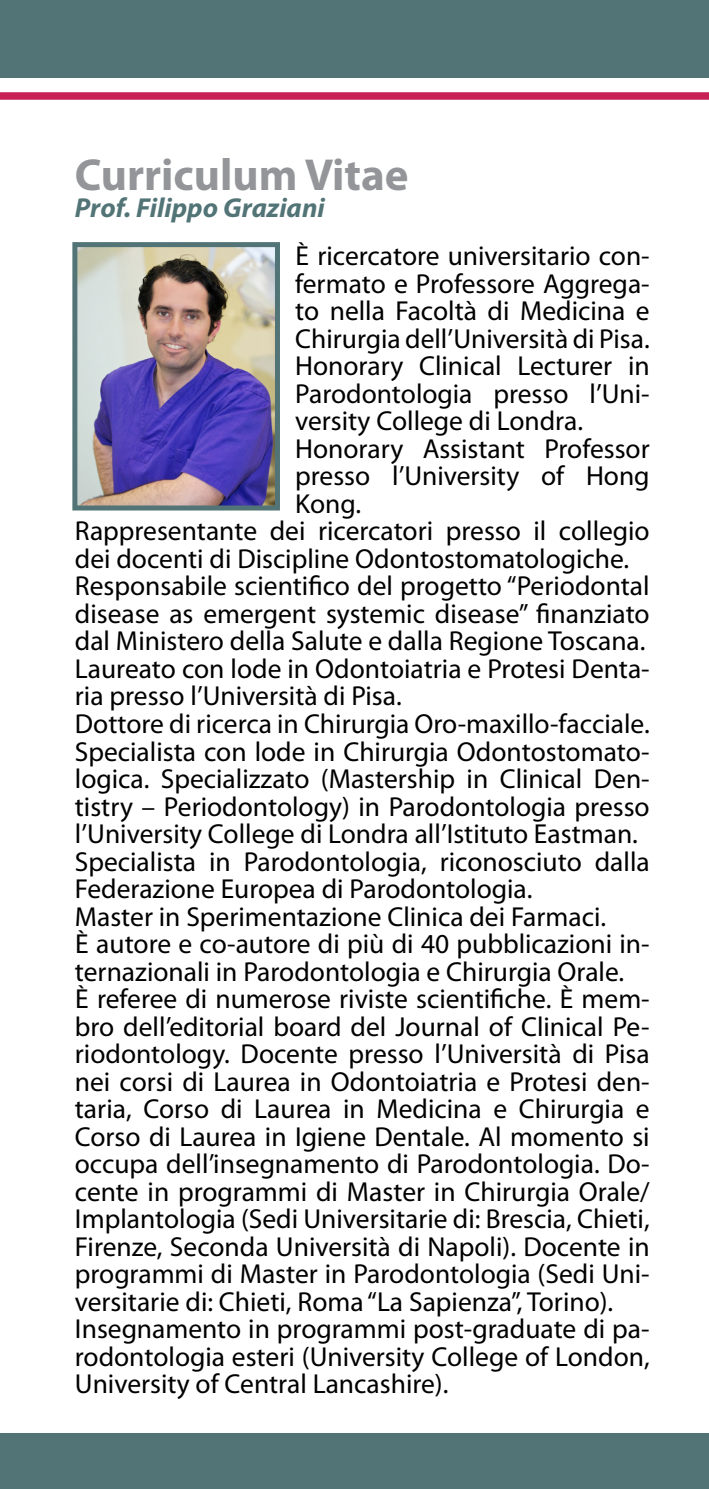
<style>
.page{position:relative;width:709px;height:1489px;background:#fff}
.page>*{position:absolute;margin:0;border:0;box-sizing:border-box;transform-origin:0 0}
.t1{font:700 45px "Myriad Pro";color:#939598}
.t2{font:27.5px/27.5px "Myriad Pro";color:#000;text-align:justify}
.t3{font:italic 700 27.5px "Myriad Pro";color:#527476}
</style>
<div class="page">
<div style="left:0;top:1433px;width:709px;height:55px;background:#527476"></div>
<div style="left:0;top:0;width:709px;height:77px;background:#527476"></div>
<div style="left:0;top:92px;width:709px;height:8px;background:#c72156"></div>
<img style="left:78px;top:248px;width:196px;height:256px">
<div style="left:72px;top:242px;width:208px;height:268px;border:5px solid #527476"></div>
<p class="t1" style="left:75px;top:145px;width:335px">Curriculum Vitae</p>
<p class="t3" style="left:75px;top:190px;width:251px">Prof. Filippo Graziani</p>
<p class="t2" style="left:295px;top:242px;width:356px">È ricercatore universitario con&shy;fermato e Professore Aggrega&shy;to nella Facoltà di Medicina e Chirurgia dell’Università di Pisa.</p>
<p class="t2" style="left:295px;top:352px;width:356px">Honorary Clinical Lecturer in Parodontologia presso l’Uni&shy;versity College di Londra.</p>
<p class="t2" style="left:295px;top:434px;width:356px">Honorary Assistant Professor presso l’University of Hong Kong.</p>
<p class="t2" style="left:75px;top:517px;width:576px">Rappresentante dei ricercatori presso il collegio dei docenti di Discipline Odontostomatologiche.</p>
<p class="t2" style="left:75px;top:572px;width:576px">Responsabile scientifico del progetto “Periodontal disease as emergent systemic disease” finanziato dal Ministero della Salute e dalla Regione Toscana.</p>
<p class="t2" style="left:75px;top:654px;width:576px">Laureato con lode in Odontoiatria e Protesi Denta&shy;ria presso l’Università di Pisa.</p>
<p class="t2" style="left:75px;top:709px;width:576px">Dottore di ricerca in Chirurgia Oro-maxillo-facciale.</p>
<p class="t2" style="left:75px;top:737px;width:576px">Specialista con lode in Chirurgia Odontostomato&shy;logica. Specializzato (Mastership in Clinical Den&shy;tistry – Periodontology) in Parodontologia presso l’University College di Londra all’Istituto Eastman.</p>
<p class="t2" style="left:75px;top:847px;width:576px">Specialista in Parodontologia, riconosciuto dalla<br>Federazione Europea di Parodontologia.</p>
<p class="t2" style="left:75px;top:902px;width:533px">Master in Sperimentazione Clinica dei Farmaci.</p>
<p class="t2" style="left:75px;top:929px;width:576px">È autore e co-autore di più di 40 pubblicazioni in&shy;ternazionali in Parodontologia e Chirurgia Orale.</p>
<p class="t2" style="left:75px;top:984px;width:576px">È referee di numerose riviste scientifiche. È mem&shy;bro dell’editorial board del Journal of Clinical Pe&shy;riodontology. Docente presso l’Università di Pisa nei corsi di Laurea in Odontoiatria e Protesi den&shy;taria, Corso di Laurea in Medicina e Chirurgia e Corso di Laurea in Igiene Dentale. Al momento si occupa dell’insegnamento di Parodontologia. Do&shy;cente in programmi di Master in Chirurgia Orale/ Implantologia (Sedi Universitarie di: Brescia, Chieti, Firenze, Seconda Università di Napoli). Docente in programmi di Master in Parodontologia (Sedi Uni&shy;versitarie di: Chieti, Roma “La Sapienza”, Torino).</p>
<p class="t2" style="left:75px;top:1314px;width:576px">Insegnamento in programmi post-graduate di pa&shy;rodontologia esteri (University College of London, University of Central Lancashire).</p>
</div>
